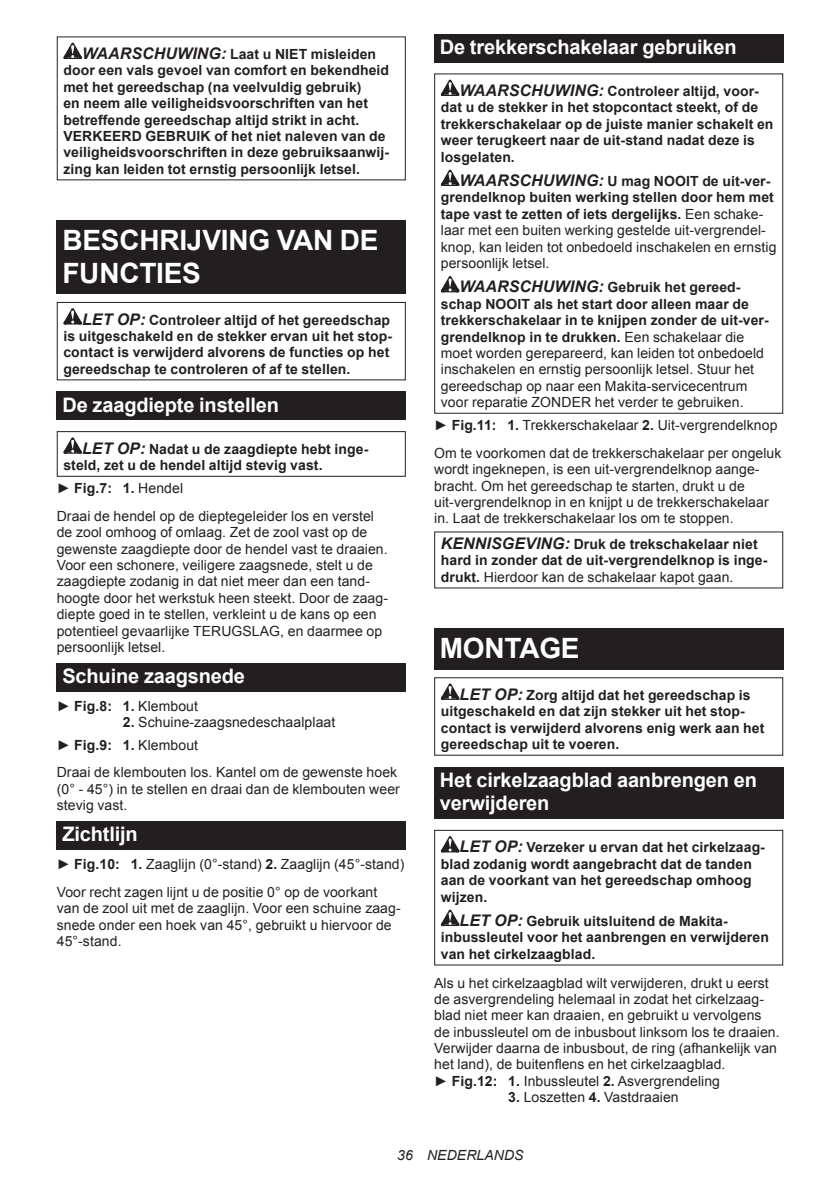
<style>
.page{position:relative;width:840px;height:1191px;background:#fff}
.page>*{position:absolute;margin:0;border:0;box-sizing:border-box;transform-origin:0 0}
.t1{font:700 28px/32.8px "Arial";letter-spacing:-.01em;color:#fff}
.t2{font:700 20px/23.4px "Arial";letter-spacing:-.01em;color:#fff}
.t3{font:14px/16.4px "Arial";letter-spacing:.005em;color:#231f20}
.t4{font:700 14px/16.4px "Arial";letter-spacing:.005em;color:#231f20}
.t5{font:italic 14px "Arial";letter-spacing:.005em;color:#231f20}
.s1{font-style:italic;font-size:16px}
.s2{font-weight:700}
.s3{font-weight:700;font-style:italic;font-size:16px}
.s4{font-weight:400}
</style>
<div class="page">
<svg style="left:63px;top:43px;width:19px;height:16px"></svg>
<div style="left:57px;top:220px;width:348px;height:74px;background:#231f20"></div>
<svg style="left:63px;top:308px;width:19px;height:16px"></svg>
<div style="left:57px;top:302px;width:348px;height:78px;border:1px solid #231f20"></div>
<div style="left:57px;top:392px;width:348px;height:28px;background:#231f20"></div>
<svg style="left:63px;top:437px;width:19px;height:17px"></svg>
<div style="left:57px;top:431px;width:348px;height:46px;border:1px solid #231f20"></div>
<div style="left:57px;top:663px;width:348px;height:29px;background:#231f20"></div>
<div style="left:57px;top:821px;width:348px;height:29px;background:#231f20"></div>
<div style="left:434px;top:34px;width:348px;height:29px;background:#231f20"></div>
<svg style="left:440px;top:80px;width:19px;height:16px"></svg>
<svg style="left:440px;top:170px;width:19px;height:16px"></svg>
<svg style="left:440px;top:276px;width:19px;height:16px"></svg>
<div style="left:434px;top:73px;width:348px;height:341px;border:1px solid #231f20"></div>
<div style="left:434px;top:628px;width:348px;height:41px;background:#231f20"></div>
<svg style="left:440px;top:683px;width:19px;height:17px"></svg>
<div style="left:434px;top:677px;width:348px;height:78px;border:1px solid #231f20"></div>
<div style="left:434px;top:767px;width:348px;height:52px;background:#231f20"></div>
<svg style="left:440px;top:836px;width:19px;height:16px"></svg>
<svg style="left:440px;top:909px;width:19px;height:17px"></svg>
<div style="left:434px;top:830px;width:348px;height:135px;border:1px solid #231f20"></div>
<p class="t4" style="left:63px;top:46px;width:327px;text-indent:19px"><span class="s1">WAARSCHUWING:</span> Laat u NIET misleiden door een vals gevoel van comfort en bekendheid met het gereedschap (na veelvuldig gebruik)<br>en neem alle veiligheidsvoorschriften van het betreffende gereedschap altijd strikt in acht.<br>VERKEERD GEBRUIK of het niet naleven van de veiligheidsvoorschriften in deze gebruiksaanwij&shy;zing kan leiden tot ernstig persoonlijk letsel.</p>
<h1 class="t1" style="left:62px;top:224px;width:317px">BESCHRIJVING VAN DE<br>FUNCTIES</h1>
<p class="t4" style="left:63px;top:312px;width:330px;text-indent:19px"><span class="s1">LET OP:</span> Controleer altijd of het gereedschap is uitgeschakeld en de stekker ervan uit het stop&shy;contact is verwijderd alvorens de functies op het gereedschap te controleren of af te stellen.</p>
<h2 class="t2" style="left:62px;top:393px;width:218px">De zaagdiepte instellen</h2>
<p class="t4" style="left:63px;top:441px;width:306px;text-indent:19px"><span class="s1">LET OP:</span> Nadat u de zaagdiepte hebt inge&shy;steld, zet u de hendel altijd stevig vast.</p>
<p class="t3" style="left:57px;top:474px;width:318px;line-height:27.8px">► <span class="s2">Fig.7: 1.</span> Hendel<br>Draai de hendel op de dieptegeleider los en verstel</p>
<p class="t3" style="left:57px;top:524px;width:332px">de zool omhoog of omlaag. Zet de zool vast op de gewenste zaagdiepte door de hendel vast te draaien.<br>Voor een schonere, veiligere zaagsnede, stelt u de zaagdiepte zodanig in dat niet meer dan een tand&shy;hoogte door het werkstuk heen steekt. Door de zaag&shy;diepte goed in te stellen, verkleint u de kans op een potentieel gevaarlijke TERUGSLAG, en daarmee op persoonlijk letsel.</p>
<h2 class="t2" style="left:62px;top:665px;width:184px">Schuine zaagsnede</h2>
<p class="t3" style="left:57px;top:698px;width:143px">► <span class="s2">Fig.8: 1.</span> Klembout</p>
<p class="t3" style="left:57px;top:711px;width:280px;line-height:22px;text-indent:66px"><span class="s2">2.</span> Schuine-zaagsnedeschaalplaat ► <span class="s2">Fig.9: 1.</span> Klembout</p>
<p class="t3" style="left:57px;top:764px;width:344px">Draai de klembouten los. Kantel om de gewenste hoek (0° - 45°) in te stellen en draai dan de klembouten weer stevig vast.</p>
<h2 class="t2" style="left:62px;top:823px;width:77px">Zichtlijn</h2>
<p class="t3" style="left:57px;top:850px;width:349px;line-height:27.8px">► <span class="s2">Fig.10: 1.</span> Zaaglijn (0°-stand) <span class="s2">2.</span> Zaaglijn (45°-stand)<br>Voor recht zagen lijnt u de positie 0° op de voorkant</p>
<p class="t3" style="left:57px;top:900px;width:345px">van de zool uit met de zaaglijn. Voor een schuine zaag&shy;snede onder een hoek van 45°, gebruikt u hiervoor de<br>45°-stand.</p>
<h2 class="t2" style="left:439px;top:36px;width:298px">De trekkerschakelaar gebruiken</h2>
<p class="t4" style="left:440px;top:83px;width:334px;text-indent:19px"><span class="s1">WAARSCHUWING:</span> Controleer altijd, voor&shy;dat u de stekker in het stopcontact steekt, of de trekkerschakelaar op de juiste manier schakelt en weer terugkeert naar de uit-stand nadat deze is losgelaten.</p>
<p class="t3" style="left:440px;top:173px;width:337px;text-indent:19px"><span class="s3">WAARSCHUWING:</span> <span class="s2">U mag NOOIT de uit-ver&shy;grendelknop buiten werking stellen door hem met tape vast te zetten of iets dergelijks.</span> Een schake&shy;laar met een buiten werking gestelde uit-vergrendel&shy;knop, kan leiden tot onbedoeld inschakelen en ernstig persoonlijk letsel.</p>
<p class="t3" style="left:440px;top:279px;width:329px;text-indent:19px"><span class="s3">WAARSCHUWING:</span> <span class="s2">Gebruik het gereed&shy;schap NOOIT als het start door alleen maar de trekkerschakelaar in te knijpen zonder de uit-ver&shy;grendelknop in te drukken.</span> Een schakelaar die moet worden gerepareerd, kan leiden tot onbedoeld inschakelen en ernstig persoonlijk letsel. Stuur het gereedschap op naar een Makita-servicecentrum voor reparatie ZONDER het verder te gebruiken.</p>
<p class="t3" style="left:434px;top:411px;width:348px;line-height:27.8px">► <span class="s2">Fig.11: 1.</span> Trekkerschakelaar <span class="s2">2.</span> Uit-vergrendelknop<br>Om te voorkomen dat de trekkerschakelaar per ongeluk</p>
<p class="t3" style="left:434px;top:461px;width:336px">wordt ingeknepen, is een uit-vergrendelknop aange&shy;bracht. Om het gereedschap te starten, drukt u de uit-vergrendelknop in en knijpt u de trekkerschakelaar in. Laat de trekkerschakelaar los om te stoppen.</p>
<p class="t4" style="left:440px;top:536px;width:328px"><span class="s1">KENNISGEVING:</span> Druk de trekschakelaar niet hard in zonder dat de uit-vergrendelknop is inge&shy;drukt. <span class="s4">Hierdoor kan de schakelaar kapot gaan.</span></p>
<h1 class="t1" style="left:439px;top:632px;width:141px">MONTAGE</h1>
<p class="t4" style="left:440px;top:687px;width:325px;text-indent:19px"><span class="s1">LET OP:</span> Zorg altijd dat het gereedschap is uitgeschakeld en dat zijn stekker uit het stop&shy;contact is verwijderd alvorens enig werk aan het gereedschap uit te voeren.</p>
<h2 class="t2" style="left:439px;top:769px;width:318px">Het cirkelzaagblad aanbrengen en verwijderen</h2>
<p class="t4" style="left:440px;top:839px;width:325px;text-indent:19px"><span class="s1">LET OP:</span> Verzeker u ervan dat het cirkelzaag&shy;blad zodanig wordt aangebracht dat de tanden aan de voorkant van het gereedschap omhoog wijzen.</p>
<p class="t4" style="left:440px;top:913px;width:329px;text-indent:19px"><span class="s1">LET OP:</span> Gebruik uitsluitend de Makita&shy;inbussleutel voor het aanbrengen en verwijderen van het cirkelzaagblad.</p>
<p class="t3" style="left:434px;top:974px;width:347px">Als u het cirkelzaagblad wilt verwijderen, drukt u eerst de asvergrendeling helemaal in zodat het cirkelzaag&shy;blad niet meer kan draaien, en gebruikt u vervolgens de inbussleutel om de inbusbout linksom los te draaien.<br>Verwijder daarna de inbusbout, de ring (afhankelijk van het land), de buitenflens en het cirkelzaagblad.<br>► <span class="s2">Fig.12: 1.</span> Inbussleutel <span class="s2">2.</span> Asvergrendeling</p>
<p class="t3" style="left:508px;top:1089px;width:172px"><span class="s2">3.</span> Loszetten <span class="s2">4.</span> Vastdraaien</p>
<p class="t5" style="left:397px;top:1146px;width:128px">36 NEDERLANDS</p>
</div>
